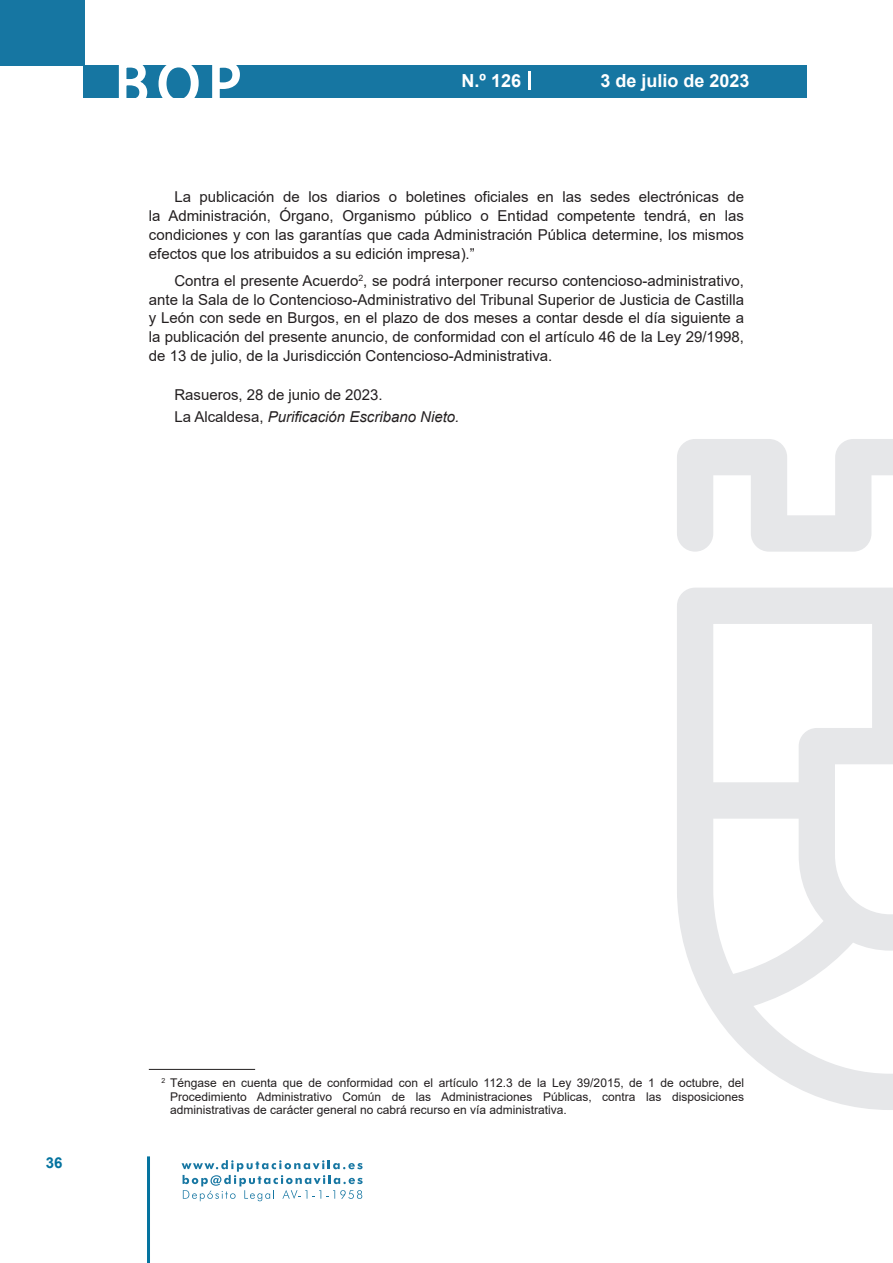
<style>
.page{position:relative;width:893px;height:1263px;background:#fff}
.page>*{position:absolute;margin:0;border:0;box-sizing:border-box;transform-origin:0 0}
.t1{font:500 61.5px "Avant Garde";color:#fff}
.t2{font:700 18px "Arial";color:#fff}
.texto_normal{font:15px/18.8px "Arial";color:#231f20;text-align:justify}
.firma{font:italic 15px "Arial";color:#231f20}
.fecha{font:15px "Arial";color:#231f20}
.t3{font:700 15px "Arial";color:#04739f}
.texto_normal-2{font:12px/13.5px "Arial";color:#231f20;text-align:justify}
.s1{font-style:normal}
</style>
<div class="page">
<div style="left:0;top:0;width:85px;height:65px;background:#1676a2"></div>
<div style="left:84px;top:65px;width:723px;height:33px;background:#1676a2"></div>
<svg style="left:118px;top:65px;width:30px;height:33px"></svg>
<svg style="left:158px;top:65px;width:41px;height:33px"></svg>
<svg style="left:212px;top:65px;width:28px;height:33px"></svg>
<svg style="left:182px;top:1160px;width:181px;height:41px"></svg>
<hr style="left:147px;top:1156px;width:3px;height:107px;background:#04739f">
<svg style="left:529px;top:71px;width:2px;height:19px"></svg>
<svg style="left:677px;top:439px;width:216px;height:671px"></svg>
<hr style="left:149px;top:1069px;width:106px;height:1px;background:#231f20">
<h1 class="t1" style="left:115px;top:46px;width:128px">BOP</h1>
<p class="t2" style="left:462px;top:68px;width:61px">N.º 126</p>
<p class="t2" style="left:600px;top:68px;width:151px">3 de julio de 2023</p>
<p class="texto_normal" style="left:149px;top:188px;width:597px;text-indent:26px">La publicación de los diarios o boletines oficiales en las sedes electrónicas de la Administración, Órgano, Organismo público o Entidad competente tendrá, en las condiciones y con las garantías que cada Administración Pública determine, los mismos efectos que los atribuidos a su edición impresa).”</p>
<p class="texto_normal" style="left:149px;top:271px;width:597px;text-indent:26px">Contra el presente Acuerdo<sup>2</sup>, se podrá interponer recurso contencioso-administrativo, ante la Sala de lo Contencioso-Administrativo del Tribunal Superior de Justicia de Castilla y León con sede en Burgos, en el plazo de dos meses a contar desde el día siguiente a la publicación del presente anuncio, de conformidad con el artículo 46 de la Ley 29/1998, de 13 de julio, de la Jurisdicción Contencioso-Administrativa.</p>
<p class="fecha" style="left:174px;top:384px;width:210px">Rasueros, 28 de junio de 2023.</p>
<p class="firma" style="left:174px;top:407px;width:287px"><span class="s1">La Alcaldesa,</span> Purificación Escribano Nieto.</p>
<p class="t3" style="left:46px;top:1152px;width:18px">36</p>
<p class="texto_normal-2" style="left:170px;top:1076px;width:576px;text-indent:-9px"><sup>2</sup> Téngase en cuenta que de conformidad con el artículo 112.3 de la Ley 39/2015, de 1 de octubre, del Procedimiento Administrativo Común de las Administraciones Públicas, contra las disposiciones administrativas de carácter general no cabrá recurso en vía administrativa.</p>
</div>
